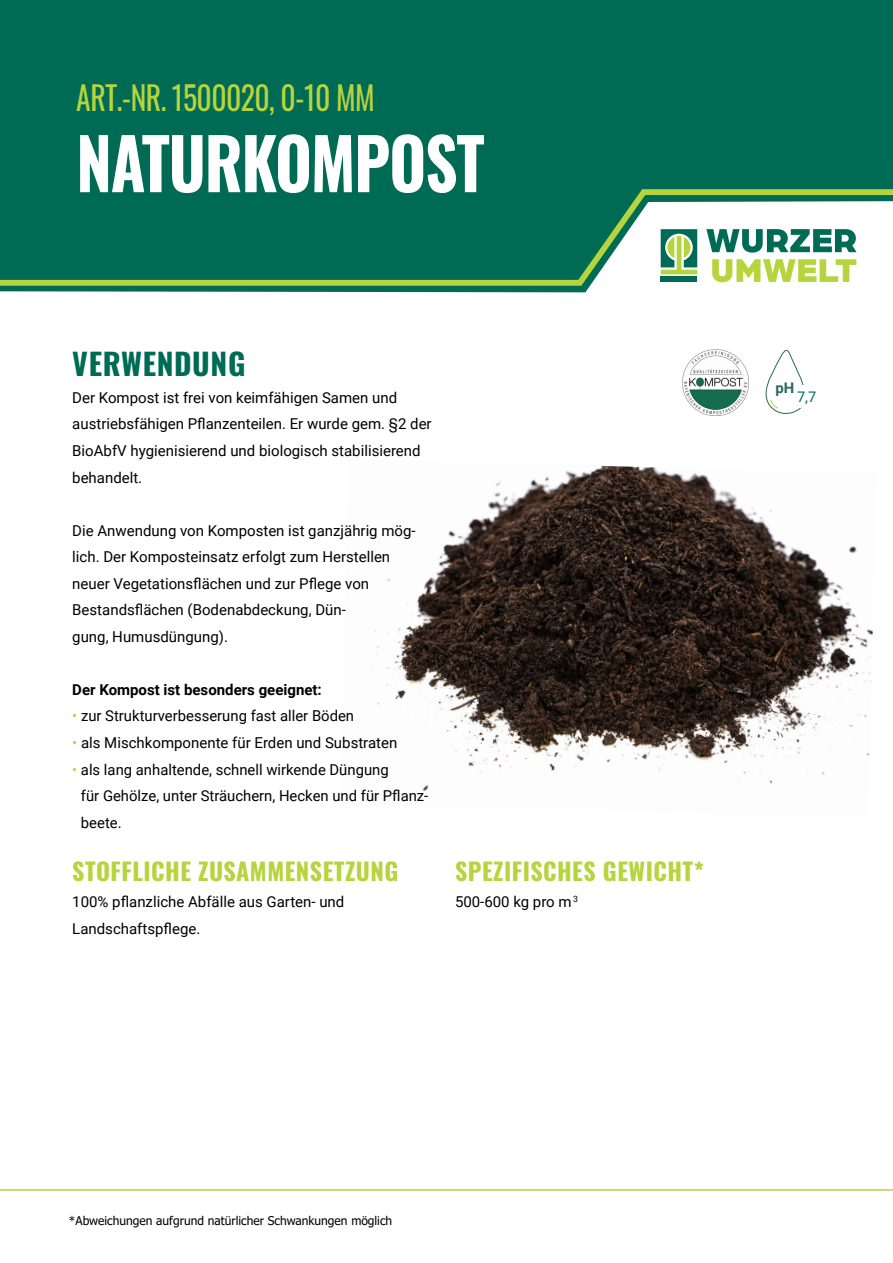
<style>
.page{position:relative;width:893px;height:1263px;background:#fff}
.page>*{position:absolute;margin:0;border:0;box-sizing:border-box;transform-origin:0 0}
.t1{font:700 70.5px "Oswald";letter-spacing:-.02em;color:#fff;scale:.9 1}
.t2{font:33px "Oswald";letter-spacing:-.02em;color:#b6d43d;scale:.9 1}
.t3{font:700 30px "Oswald";letter-spacing:.02em;color:#006b55}
.t4{font:700 24px "Oswald";letter-spacing:.02em;color:#b6d43d}
.t5{font:15px/26.5px "Roboto";color:#000}
.t6{font:700 15px "Roboto";color:#000}
.t7{font:14.55px "Roboto";color:#006b55}
.t8{font:700 14.55px "Roboto";color:#266a57}
.t9{font:12px "Tahoma";color:#000}
.s1{color:#b6d43d}
</style>
<div class="page">
<img style="left:372px;top:466px;width:501px;height:326px">
<svg style="left:766px;top:350px;width:38px;height:64px"></svg>
<div style="left:0;top:0;width:893px;height:292px;background:#006b55"></div>
<svg style="left:0;top:186px;width:893px;height:103px"></svg>
<svg style="left:0;top:1189px;width:893px;height:2px;background:#c7de6c"></svg>
<img style="left:683px;top:350px;width:65px;height:66px">
<h2 class="t2" style="left:76px;top:68px;width:333px">ART.-NR. 1500020, 0-10 MM</h2>
<h1 class="t1" style="left:76px;top:127px;width:455px">NATURKOMPOST</h1>
<h2 class="t2" style="left:72px;top:83px;width:329px">ART.-NR. 1500010, 0-15 MM</h2>
<h1 class="t1" style="left:72px;top:141px;width:455px">NATURKOMPOST</h1>
<h3 class="t3" style="left:72px;top:348px;width:175px">VERWENDUNG</h3>
<p class="t5" style="left:72px;top:384px;width:361px">Der Kompost ist frei von keimfähigen Samen und austriebsfähigen Pflanzenteilen. Er wurde gem. §2 der BioAbfV hygienisierend und biologisch stabilisierend behandelt.</p>
<p class="t5" style="left:72px;top:516px;width:345px">Die Anwendung von Komposten ist ganzjährig mög&shy;lich. Der Komposteinsatz erfolgt zum Herstellen neuer Vegetationsflächen und zur Pflege von Bestandsflächen (Bodenabdeckung, Dün-<br>gung, Humusdüngung).</p>
<p class="t6" style="left:72px;top:679px;width:251px">Der Kompost ist besonders geeignet:</p>
<p class="t5" style="left:72px;top:702px;width:283px"><span class="s1">•</span> zur Strukturverbesserung fast aller Böden</p>
<p class="t5" style="left:72px;top:729px;width:327px"><span class="s1">•</span> als Mischkomponente für Erden und Substraten</p>
<p class="t5" style="left:81px;top:755px;width:349px;text-indent:-9px"><span class="s1">•</span> als lang anhaltende, schnell wirkende Düngung<br>für Gehölze, unter Sträuchern, Hecken und für Pflanz&shy;beete.</p>
<h3 class="t4" style="left:72px;top:858px;width:328px">STOFFLICHE ZUSAMMENSETZUNG</h3>
<p class="t5" style="left:72px;top:888px;width:274px">100% pflanzliche Abfälle aus Garten- und<br>Landschaftspflege.</p>
<h3 class="t4" style="left:455px;top:858px;width:250px">SPEZIFISCHES GEWICHT*</h3>
<p class="t5" style="left:455px;top:888px;width:125px">500-600 kg pro m <sup>3</sup></p>
<p class="t8" style="left:775px;top:377px;width:20px">pH</p>
<p class="t7" style="left:797px;top:386px;width:21px">7,7</p>
<p class="t9" style="left:69px;top:1213px;width:325px">*Abweichungen aufgrund natürlicher Schwankungen möglich</p>
</div>
